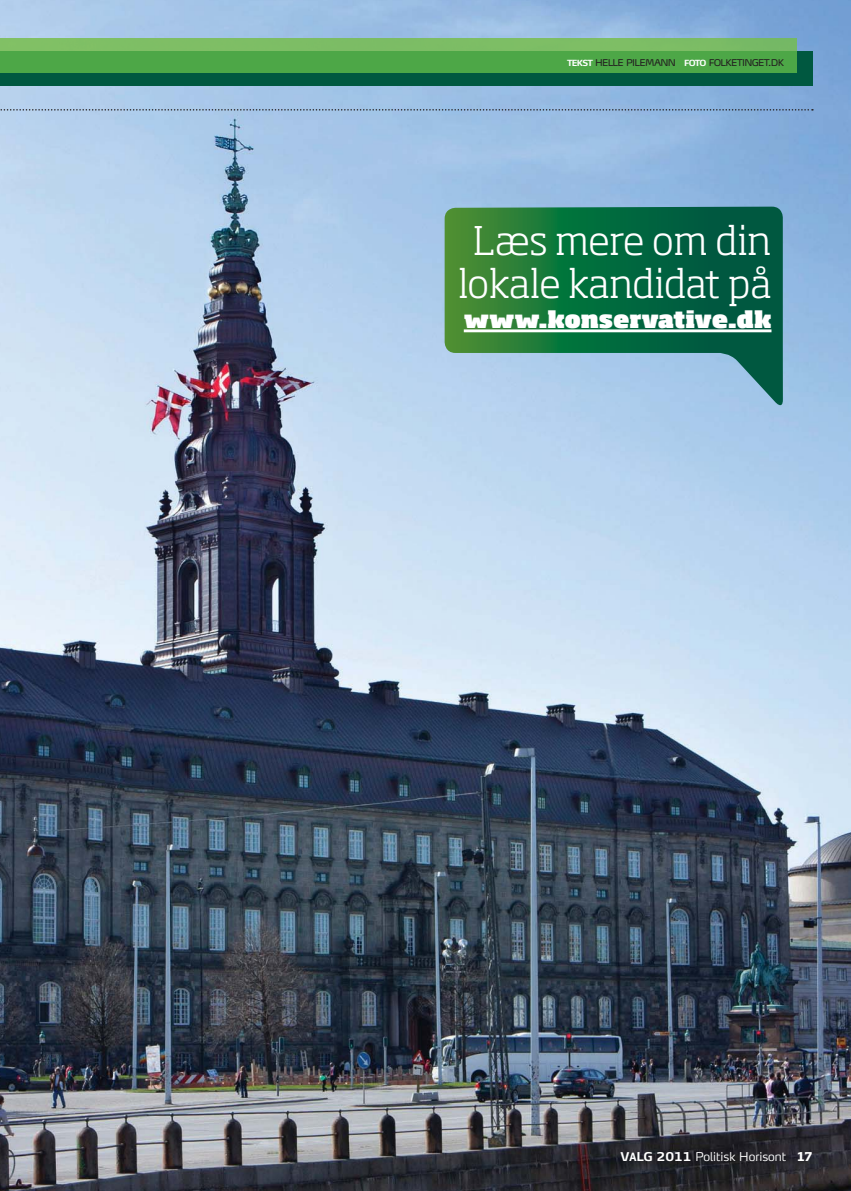
<style>
.page{position:relative;width:851px;height:1191px;background:#fff}
.page>*{position:absolute;margin:0;border:0;box-sizing:border-box;transform-origin:0 0}
.t1{font:300 39px/43.5px "Soho Std";color:#fff;text-align:center}
.t2{font:900 22.5px "Soho Std";letter-spacing:-.005em;color:#fff}
.t3{font:12px "Max LF Light SC";letter-spacing:-.06em;color:#231f20}
.t4{font:300 12px "Max TF";color:#fff}
.s1{font-family:"Max LF";font-weight:700;font-size:8.4px;color:#fff}
.s2{font-weight:700}
.s3{font-family:"Soho Std";font-weight:700}
</style>
<div class="page">
<img style="left:0;top:0;width:850px;height:1190px">
<div style="left:0;top:51px;width:812px;height:34px;background:#005840"></div>
<div style="left:0;top:38px;width:796px;height:13px;background:#7dbe65"></div>
<div style="left:0;top:51px;width:796px;height:21px;background:#4da747"></div>
<svg style="left:0;top:109px;width:812px;height:2px;background:#7d94b0"></svg>
<svg style="left:444px;top:207px;width:338px;height:203px;background:#3a866b"></svg>
<hr style="left:463px;top:329px;width:308px;height:3px;background:#fff">
<p class="t3" style="left:567px;top:55px;width:218px"><span class="s1">TEKST</span> helle pilemann <span class="s1">FOTO</span> folketinget.dk</p>
<h1 class="t1" style="left:458px;top:222px;width:314px">Læs mere om din lokale kandidat på</h1>
<h2 class="t2" style="left:463px;top:309px;width:309px">www.konservative.dk</h2>
<p class="t4" style="left:620px;top:1150px;width:193px"><span class="s2">VALG 2011</span> Politisk Horisont <span class="s3">17</span></p>
</div>
